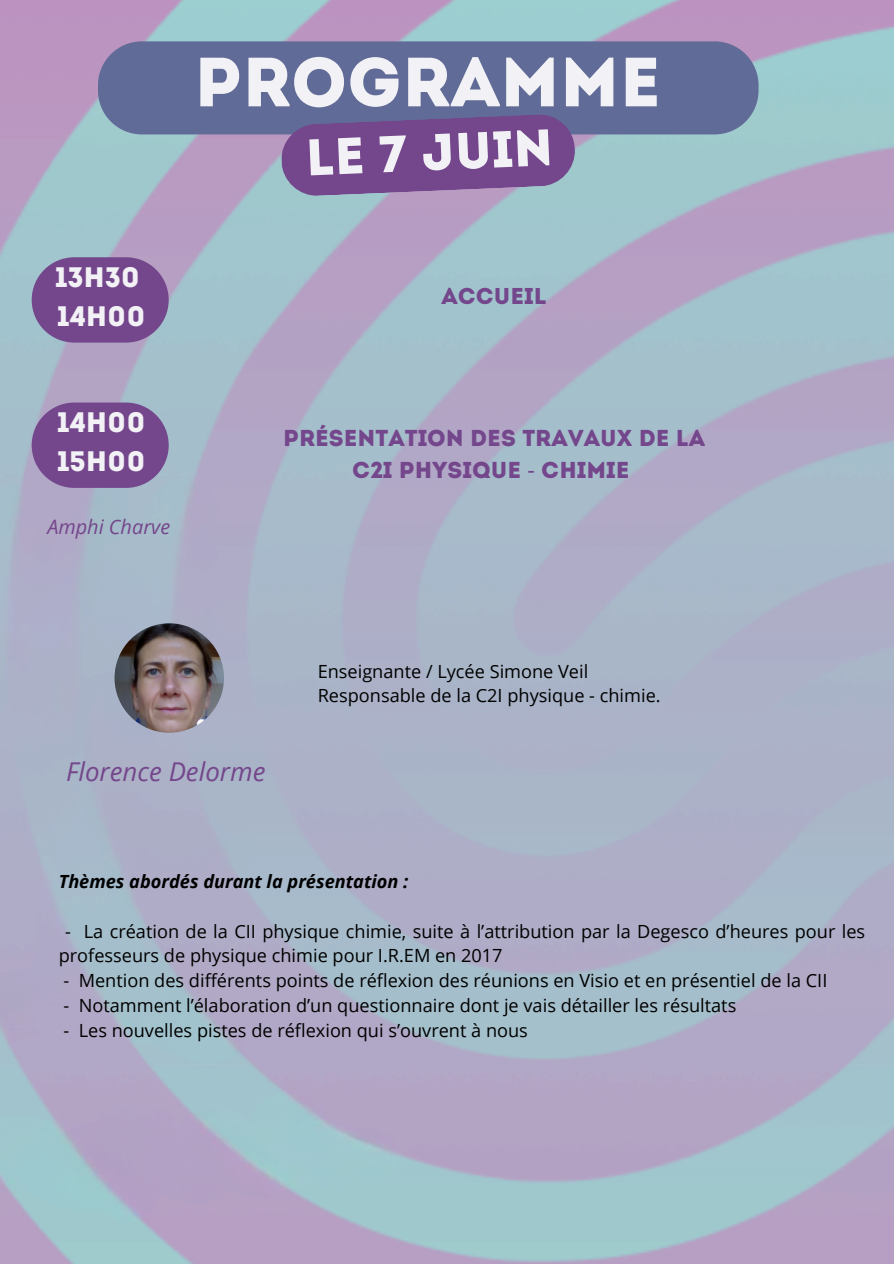
<style>
.page{position:relative;width:894px;height:1264px;background:#fff}
.page>*{position:absolute;margin:0;border:0;box-sizing:border-box;transform-origin:0 0}
.t1{font:69.45px "Intro";color:#f2f2f6}
.t2{font:51.3px "Intro";color:#f2f2f6}
.t3{font:28.2px/39.3px "Intro";color:#f2f2f6}
.t4{font:italic 25.95px "Open Sans";color:#74468b}
.t5{font:22.95px/32px "Intro";color:#74468b;text-align:center}
.t6{font:italic 19.95px "Open Sans";color:#74468b}
.t7{font:18.15px/24.8px "Open Sans";color:#000}
.t8{font:italic 700 18.15px "Open Sans";color:#000}
.s1{font-family:"Noto Sans"}
</style>
<div class="page">
<img style="left:0;top:0;width:893px;height:1263px">
<div style="left:98px;top:41px;width:660px;height:93px;background:#616b97"></div>
<svg style="left:280px;top:114px;width:295px;height:83px;background:#775492"></svg>
<img style="left:114px;top:623px;width:110px;height:109px;border-radius:50%">
<div style="left:32px;top:257px;width:137px;height:85px;background:#74468b;border-radius:43px"></div>
<div style="left:32px;top:402px;width:137px;height:86px;background:#74468b;border-radius:43px"></div>
<h1 class="t1" style="left:194px;top:54px;width:468px">PROGRAMME</h1>
<h3 class="t2" style="left:305px;top:136px;width:249px;rotate:-2deg">LE 7 JUIN</h3>
<h4 class="t3" style="left:55px;top:260px;width:92px">13H30<br>14H00</h4>
<p class="t3" style="left:58px;top:405px;width:89px">14H00<br>15H00</p>
<p class="t6" style="left:47px;top:513px;width:124px">Amphi Charve</p>
<h3 class="t5" style="left:441px;top:283px;width:106px">ACCUEIL</h3>
<p class="t5" style="left:283px;top:424px;width:423px">PRÉSENTATION DES TRAVAUX DE LA<br>C2I PHYSIQUE <span class="s1">-</span> CHIMIE</p>
<p class="t7" style="left:317px;top:658px;width:272px">Enseignante / Lycée Simone Veil</p>
<p class="t7" style="left:317px;top:683px;width:344px">Responsable de la C2I physique - chimie.</p>
<h4 class="t4" style="left:66px;top:753px;width:201px">Florence Delorme</h4>
<p class="t8" style="left:59px;top:868px;width:351px">Thèmes abordés durant la présentation :</p>
<p class="t7" style="left:59px;top:918px;width:807px;text-indent:6px">- La création de la CII physique chimie, suite à l’attribution par la Degesco d’heures pour les professeurs de physique chimie pour I.R.EM en 2017</p>
<p class="t7" style="left:63px;top:967px;width:765px">- Mention des différents points de réflexion des réunions en Visio et en présentiel de la CII</p>
<h3 class="t7" style="left:63px;top:992px;width:674px">- Notamment l’élaboration d’un questionnaire dont je vais détailler les résultats</h3>
<h5 class="t7" style="left:63px;top:1017px;width:466px">- Les nouvelles pistes de réflexion qui s’ouvrent à nous</h5>
</div>
